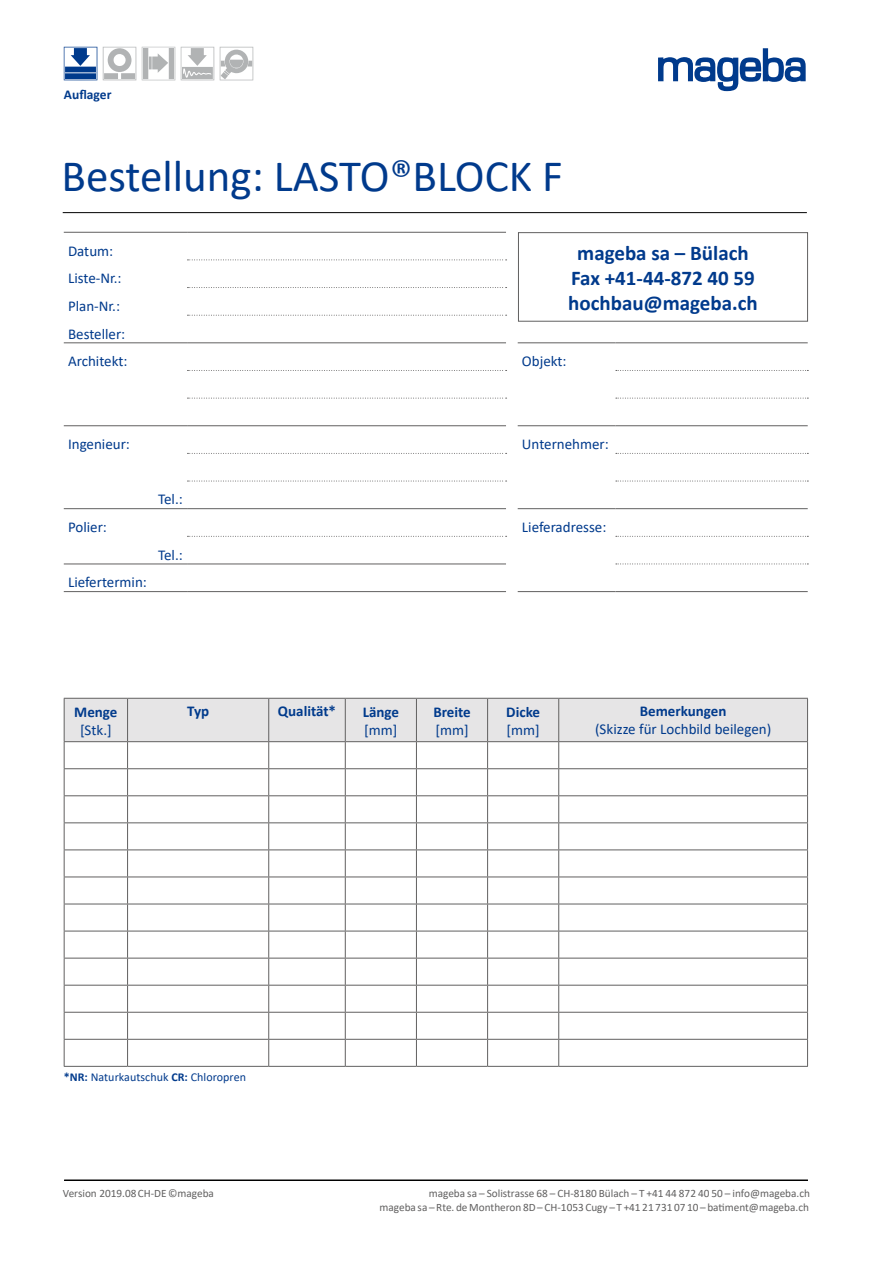
<style>
.page{position:relative;width:893px;height:1263px;background:#fff}
.page>*{position:absolute;margin:0;border:0;box-sizing:border-box;transform-origin:0 0}
.t1{font:45px "Calibri";color:#003a8c}
.t2{font:700 21px/25.2px "Calibri";color:#003a8c;text-align:center}
.t3{font:15px/27.6px "Calibri";color:#003a8c}
.t4{font:700 15px "Calibri";color:#003a8c}
.t5{font:700 13.5px "Calibri";letter-spacing:.005em;color:#003a8c}
.t6{font:12px "Calibri";letter-spacing:.005em;color:#003a8c}
.t7{font:11.25px "Calibri";color:#616060}
.s1{font-weight:700}
</style>
<div class="page">
<svg style="left:64px;top:699px;width:744px;height:367px"></svg>
<hr style="left:64px;top:1066px;width:64px;height:1px;background:#616060">
<hr style="left:128px;top:1066px;width:141px;height:1px;background:#616060">
<hr style="left:269px;top:1066px;width:76px;height:1px;background:#616060">
<hr style="left:345px;top:1066px;width:71px;height:1px;background:#616060">
<hr style="left:416px;top:1066px;width:72px;height:1px;background:#616060">
<hr style="left:488px;top:1066px;width:71px;height:1px;background:#616060">
<hr style="left:559px;top:1066px;width:249px;height:1px;background:#616060">
<hr style="left:64px;top:698px;width:64px;height:1px;background:#616060">
<hr style="left:64px;top:699px;width:1px;height:42px;background:#616060">
<hr style="left:128px;top:698px;width:141px;height:1px;background:#616060">
<hr style="left:269px;top:698px;width:76px;height:1px;background:#616060">
<hr style="left:345px;top:698px;width:71px;height:1px;background:#616060">
<hr style="left:64px;top:741px;width:64px;height:1px;background:#616060">
<hr style="left:128px;top:741px;width:141px;height:1px;background:#616060">
<hr style="left:269px;top:741px;width:76px;height:1px;background:#616060">
<hr style="left:345px;top:741px;width:71px;height:1px;background:#616060">
<hr style="left:559px;top:698px;width:249px;height:1px;background:#616060">
<hr style="left:807px;top:699px;width:1px;height:42px;background:#616060">
<hr style="left:559px;top:741px;width:249px;height:1px;background:#616060">
<hr style="left:416px;top:741px;width:72px;height:1px;background:#616060">
<hr style="left:488px;top:741px;width:71px;height:1px;background:#616060">
<hr style="left:268px;top:699px;width:1px;height:42px;background:#616060">
<hr style="left:345px;top:699px;width:1px;height:42px;background:#616060">
<hr style="left:416px;top:698px;width:72px;height:1px;background:#616060">
<hr style="left:416px;top:699px;width:1px;height:42px;background:#616060">
<hr style="left:488px;top:698px;width:71px;height:1px;background:#616060">
<hr style="left:558px;top:699px;width:1px;height:42px;background:#616060">
<hr style="left:63px;top:212px;width:744px;height:1px;background:#000">
<svg style="left:103px;top:47px;width:33px;height:33px"></svg>
<svg style="left:64px;top:47px;width:33px;height:34px"></svg>
<svg style="left:181px;top:47px;width:33px;height:33px"></svg>
<svg style="left:220px;top:47px;width:34px;height:33px"></svg>
<svg style="left:221px;top:72px;width:7px;height:7px"></svg>
<svg style="left:142px;top:47px;width:33px;height:33px"></svg>
<hr style="left:64px;top:232px;width:123px;height:1px;background:#616060">
<hr style="left:187px;top:232px;width:319px;height:1px;background:#616060">
<svg style="left:187px;top:398px;width:320px;height:1px"></svg>
<svg style="left:187px;top:481px;width:320px;height:1px"></svg>
<svg style="left:187px;top:536px;width:320px;height:1px"></svg>
<svg style="left:187px;top:453px;width:320px;height:1px"></svg>
<svg style="left:187px;top:260px;width:320px;height:1px"></svg>
<svg style="left:187px;top:287px;width:320px;height:1px"></svg>
<svg style="left:187px;top:315px;width:320px;height:1px"></svg>
<svg style="left:187px;top:370px;width:320px;height:1px"></svg>
<hr style="left:64px;top:343px;width:123px;height:1px;background:#616060">
<hr style="left:187px;top:343px;width:319px;height:1px;background:#616060">
<hr style="left:64px;top:425px;width:123px;height:1px;background:#616060">
<hr style="left:187px;top:425px;width:319px;height:1px;background:#616060">
<hr style="left:64px;top:508px;width:123px;height:1px;background:#616060">
<hr style="left:187px;top:508px;width:319px;height:1px;background:#616060">
<hr style="left:64px;top:564px;width:123px;height:1px;background:#616060">
<hr style="left:187px;top:564px;width:319px;height:1px;background:#616060">
<hr style="left:64px;top:591px;width:123px;height:1px;background:#616060">
<hr style="left:187px;top:591px;width:319px;height:1px;background:#616060">
<div style="left:518px;top:232px;width:290px;height:90px;border:1px solid #616060"></div>
<svg style="left:616px;top:398px;width:192px;height:1px"></svg>
<svg style="left:616px;top:536px;width:192px;height:1px"></svg>
<svg style="left:616px;top:481px;width:192px;height:1px"></svg>
<svg style="left:616px;top:453px;width:192px;height:1px"></svg>
<svg style="left:616px;top:564px;width:192px;height:1px"></svg>
<svg style="left:616px;top:370px;width:192px;height:1px"></svg>
<hr style="left:518px;top:425px;width:97px;height:1px;background:#616060">
<hr style="left:615px;top:425px;width:193px;height:1px;background:#616060">
<hr style="left:518px;top:508px;width:97px;height:1px;background:#616060">
<hr style="left:615px;top:508px;width:193px;height:1px;background:#616060">
<hr style="left:518px;top:591px;width:97px;height:1px;background:#616060">
<hr style="left:615px;top:591px;width:193px;height:1px;background:#616060">
<hr style="left:518px;top:342px;width:97px;height:1px;background:#616060">
<hr style="left:615px;top:342px;width:193px;height:1px;background:#616060">
<hr style="left:64px;top:1180px;width:744px;height:1px;background:#000">
<svg style="left:658px;top:48px;width:148px;height:43px"></svg>
<p class="t5" style="left:64px;top:85px;width:49px">Auflager</p>
<h1 class="t1" style="left:62px;top:145px;width:503px">Bestellung: LASTO®BLOCK F</h1>
<p class="t3" style="left:68px;top:236px;width:61px">Datum:<br>Liste-Nr.:<br>Plan-Nr.:<br>Besteller:<br>Architekt:</p>
<h2 class="t2" style="left:568px;top:240px;width:191px">mageba sa – Bülach<br>Fax +41-44-872 40 59 hochbau@mageba.ch</h2>
<p class="t3" style="left:522px;top:347px;width:46px">Objekt:</p>
<p class="t3" style="left:68px;top:430px;width:63px">Ingenieur:</p>
<p class="t3" style="left:522px;top:430px;width:88px">Unternehmer:</p>
<p class="t3" style="left:158px;top:485px;width:26px">Tel.:</p>
<p class="t3" style="left:68px;top:513px;width:40px">Polier:</p>
<p class="t3" style="left:522px;top:513px;width:86px">Lieferadresse:</p>
<p class="t3" style="left:158px;top:540px;width:26px">Tel.:</p>
<p class="t3" style="left:68px;top:568px;width:80px">Liefertermin:</p>
<p class="t4" style="left:74px;top:701px;width:45px">Menge</p>
<p class="t3" style="left:80px;top:715px;width:33px">[Stk.]</p>
<p class="t4" style="left:187px;top:700px;width:24px">Typ</p>
<p class="t4" style="left:278px;top:700px;width:60px">Qualität*</p>
<p class="t4" style="left:363px;top:701px;width:38px">Länge</p>
<p class="t3" style="left:364px;top:715px;width:35px">[mm]</p>
<p class="t4" style="left:433px;top:701px;width:39px">Breite</p>
<p class="t3" style="left:435px;top:715px;width:35px">[mm]</p>
<p class="t4" style="left:506px;top:701px;width:35px">Dicke</p>
<p class="t3" style="left:507px;top:715px;width:35px">[mm]</p>
<p class="t4" style="left:640px;top:700px;width:88px">Bemerkungen</p>
<p class="t3" style="left:595px;top:714px;width:178px">(Skizze für Lochbild beilegen)</p>
<p class="t6" style="left:64px;top:1068px;width:184px"><span class="s1">*NR:</span> Naturkautschuk <span class="s1">CR:</span> Chloropren</p>
<p class="t7" style="left:63px;top:1186px;width:153px">Version 2019.08 CH-DE ©mageba</p>
<p class="t7" style="left:429px;top:1186px;width:383px">mageba sa – Solistrasse 68 – CH-8180 Bülach – T +41 44 872 40 50 – info@mageba.ch</p>
<p class="t7" style="left:379px;top:1200px;width:431px">mageba sa – Rte. de Montheron 8D – CH-1053 Cugy – T +41 21 731 07 10 – batiment@mageba.ch</p>
</div>
